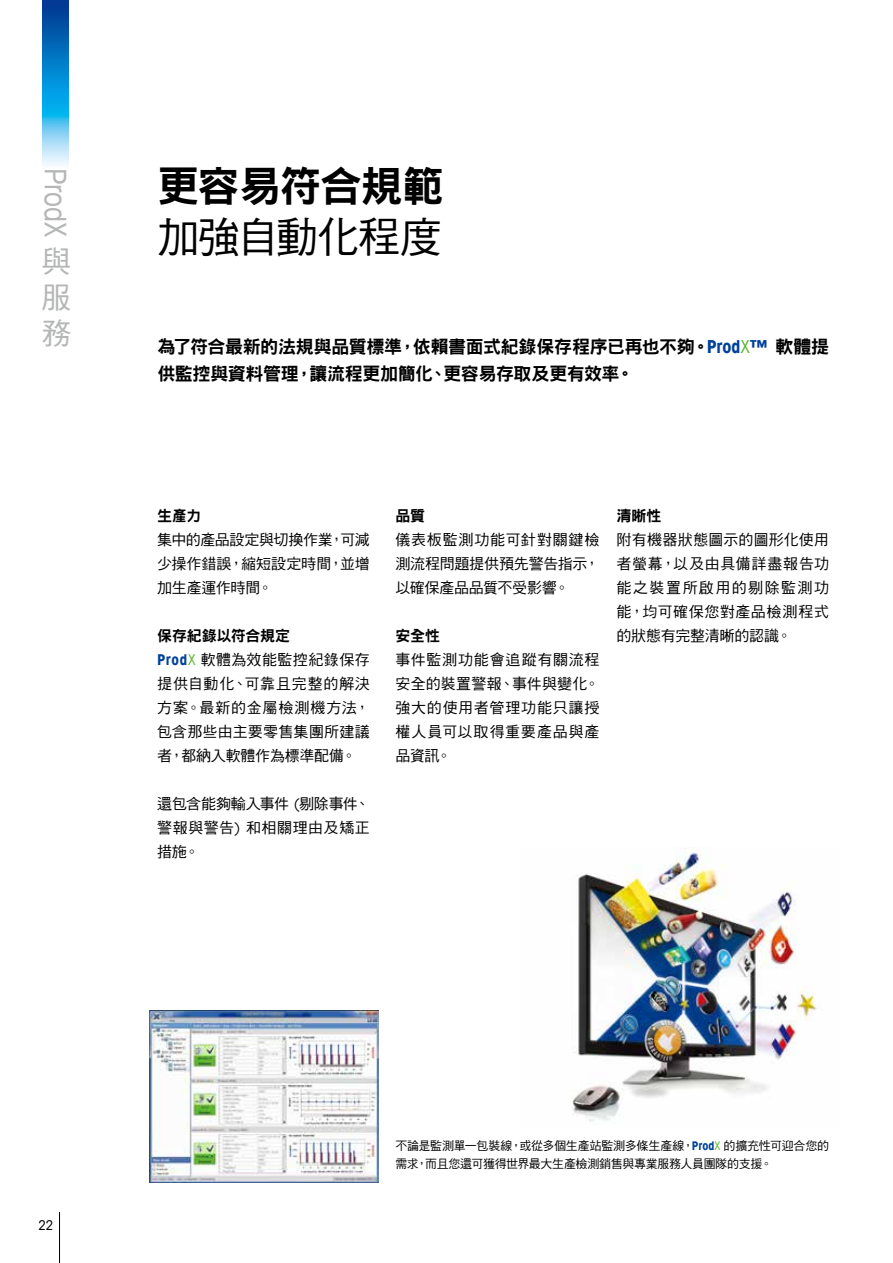
<style>
.page{position:relative;width:893px;height:1263px;background:#fff}
.page>*{position:absolute;margin:0;border:0;box-sizing:border-box;transform-origin:0 0}
.t1{font:42px "DF Hei Std W9";letter-spacing:-.03em;color:#000}
.t2{font:42px "DF Hei Std W5";letter-spacing:-.025em;color:#000}
.t3{font:condensed 30px "Avant Garde Com";letter-spacing:-.005em;color:#b5b6b6}
.t4{font:30px/36px "DF Hei Std W5";color:#b5b6b6;text-align:justify}
.t5{font:18px/27px "DF Hei Std W9";letter-spacing:-.02em;color:#000}
.t6{font:15px/24px "DF Hei Std W5";letter-spacing:.015em;color:#000;text-align:justify}
.t7{font:15px "DF Hei Std W9";letter-spacing:-.01em;color:#000}
.t8{font:condensed 13.5px "Avant Garde Com";color:#000}
.t9{font:12px/18px "DF Hei Std W5";letter-spacing:-.025em;color:#000}
.s1{font-family:"Avant Garde Com";font-weight:700;font-stretch:condensed;color:#004199}
.s2{font-family:"Avant Garde Com";font-stretch:condensed;color:#5cb531}
.s3{font-family:"Avant Garde Com";font-stretch:condensed}
</style>
<div class="page">
<img style="left:572px;top:848px;width:245px;height:274px">
<img style="left:43px;top:0;width:25px;height:166px">
<img style="left:149px;top:1010px;width:229px;height:172px">
<hr style="left:59px;top:1212px;width:1px;height:51px;background:#000">
<h2 class="t3" style="left:74px;top:168px;width:71px;rotate:90deg">ProdX</h2>
<h2 class="t4" style="left:41px;top:242px;width:32px">與服務</h2>
<h1 class="t1" style="left:157px;top:163px;width:288px">更容易符合規範</h1>
<h1 class="t2" style="left:157px;top:214px;width:286px">加強自動化程度</h1>
<p class="t5" style="left:157px;top:333px;width:673px">為了符合最新的法規與品質標準，依賴書面式紀錄保存程序已再也不夠。<span class="s1">Prod</span><span class="s2">X</span><span class="s1">™</span> 軟體提供監控與資料管理，讓流程更加簡化、更容易存取及更有效率。</p>
<p class="t7" style="left:157px;top:508px;width:46px">生產力</p>
<p class="t6" style="left:157px;top:527px;width:214px">集中的產品設定與切換作業，可減少操作錯誤，縮短設定時間，並增加生產運作時間。</p>
<p class="t7" style="left:157px;top:628px;width:135px">保存紀錄以符合規定</p>
<p class="t6" style="left:157px;top:647px;width:214px"><span class="s1">Prod</span><span class="s2">X</span> 軟體為效能監控紀錄保存提供自動化、可靠且完整的解決方案。最新的金屬檢測機方法，包含那些由主要零售集團所建議者，都納入軟體作為標準配備。</p>
<p class="t6" style="left:157px;top:791px;width:214px">還包含能夠輸入事件 <span class="s3">(</span>剔除事件、警報與警告<span class="s3">)</span> 和相關理由及矯正措施。</p>
<p class="t7" style="left:395px;top:508px;width:31px">品質</p>
<p class="t6" style="left:395px;top:527px;width:206px">儀表板監測功能可針對關鍵檢測流程問題提供預先警告指示，以確保產品品質不受影響。</p>
<p class="t7" style="left:395px;top:628px;width:46px">安全性</p>
<p class="t6" style="left:395px;top:647px;width:206px">事件監測功能會追蹤有關流程安全的裝置警報、事件與變化。強大的使用者管理功能只讓授權人員可以取得重要產品與產品資訊。</p>
<p class="t7" style="left:617px;top:508px;width:46px">清晰性</p>
<p class="t6" style="left:617px;top:527px;width:214px">附有機器狀態圖示的圖形化使用者螢幕，以及由具備詳盡報告功能之裝置所啟用的剔除監測功能，均可確保您對產品檢測程式的狀態有完整清晰的認識。</p>
<p class="t8" style="left:38px;top:1217px;width:16px">22</p>
<p class="t9" style="left:395px;top:1136px;width:435px">不論是監測單一包裝線，或從多個生產站監測多條生產線，<span class="s1">Prod</span><span class="s2">X</span> 的擴充性可迎合您的需求，而且您還可獲得世界最大生產檢測銷售與專業服務人員團隊的支援。</p>
</div>
